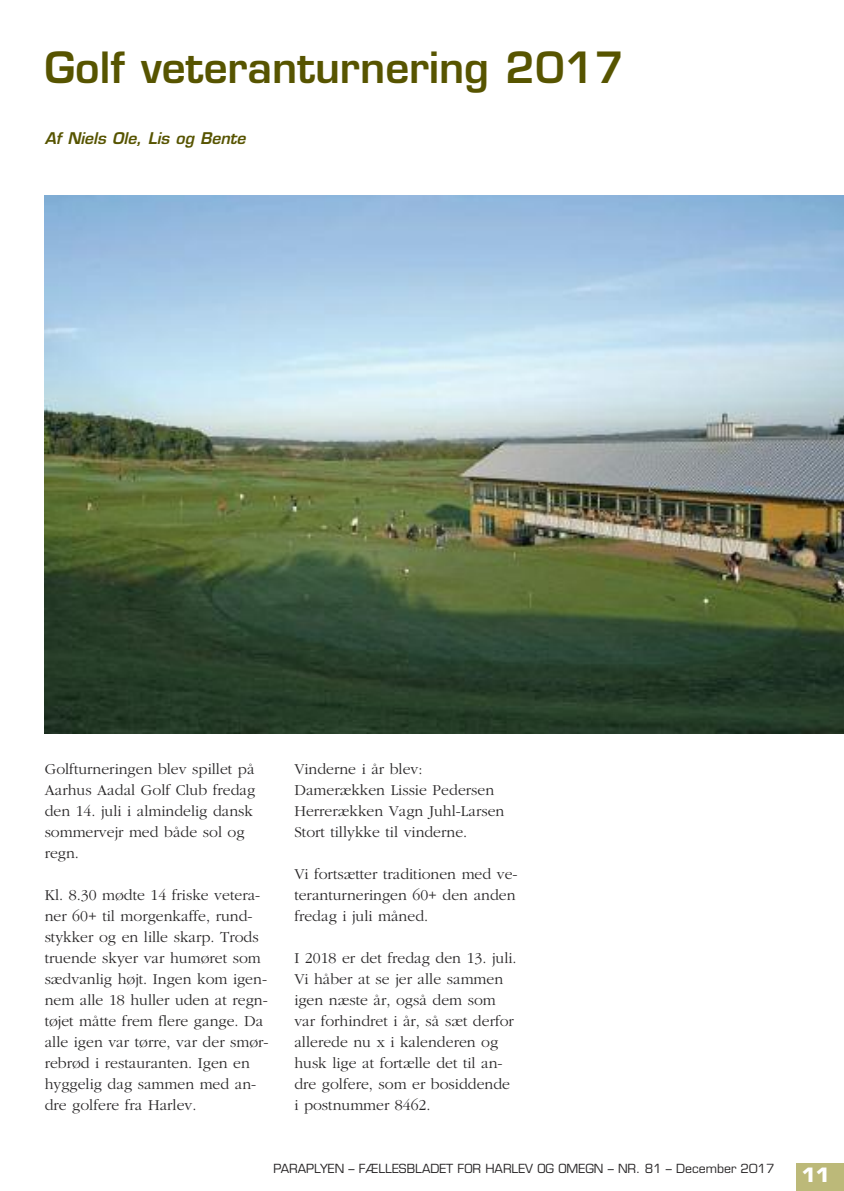
<style>
.page{position:relative;width:844px;height:1191px;background:#fff}
.page>*{position:absolute;margin:0;border:0;box-sizing:border-box;transform-origin:0 0}
.t1{font:600 42px "Eurostile";color:#575400}
.t2{font:700 19.25px "Eurostile";color:#fff}
.t3{font:300 15.75px/21px "AF Gar ITC";color:#272526}
.t4{font:italic 600 15.75px "Eurostile";color:#575400}
.t5{font:12.25px "Eurostile";color:#272526}
</style>
<div class="page">
<img style="left:45px;top:195px;width:798px;height:538px">
<div style="left:796px;top:1163px;width:47px;height:28px;background:#bcb979"></div>
<h1 class="t1" style="left:45px;top:52px;width:580px">Golf veteranturnering 2017</h1>
<p class="t4" style="left:45px;top:132px;width:202px">Af Niels Ole, Lis og Bente</p>
<p class="t3" style="left:45px;top:758px;width:212px">Golfturneringen blev spillet på<br>Aarhus Aadal Golf Club fredag den 14. juli i almindelig dansk sommervejr med både sol og regn.</p>
<p class="t3" style="left:45px;top:884px;width:225px">Kl. 8.30 mødte 14 friske vetera&shy;ner 60+ til morgenkaffe, rund&shy;stykker og en lille skarp. Trods truende skyer var humøret som sædvanlig højt. Ingen kom igen&shy;nem alle 18 huller uden at regn&shy;tøjet måtte frem flere gange. Da alle igen var tørre, var der smør&shy;rebrød i restauranten. Igen en hyggelig dag sammen med an&shy;dre golfere fra Harlev.</p>
<p class="t3" style="left:294px;top:758px;width:211px">Vinderne i år blev:<br>Damerækken Lissie Pedersen<br>Herrerækken Vagn Juhl-Larsen<br>Stort tillykke til vinderne.</p>
<p class="t3" style="left:294px;top:863px;width:225px">Vi fortsætter traditionen med ve&shy;teranturneringen 60+ den anden fredag i juli måned.</p>
<p class="t3" style="left:294px;top:947px;width:224px">I 2018 er det fredag den 13. juli.<br>Vi håber at se jer alle sammen igen næste år, også dem som var forhindret i år, så sæt derfor allerede nu x i kalenderen og husk lige at fortælle det til an&shy;dre golfere, som er bosiddende i postnummer 8462.</p>
<p class="t5" style="left:273px;top:1164px;width:502px">PARAPLYEN – FÆLLESBLADET FOR HARLEV OG OMEGN – NR. 81 – December 2017</p>
<p class="t2" style="left:801px;top:1167px;width:29px">11</p>
</div>
